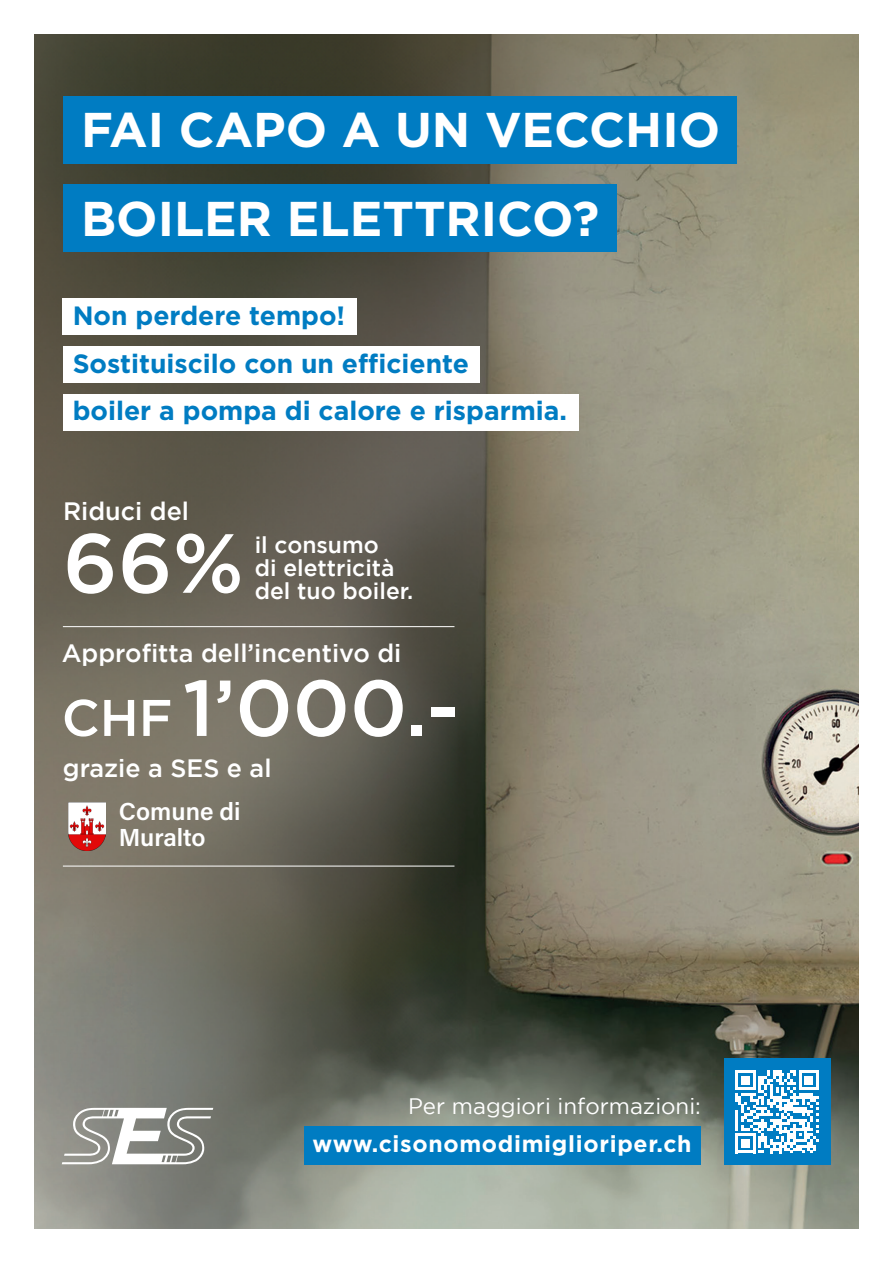
<style>
.page{position:relative;width:893px;height:1263px;background:#fff}
.page>*{position:absolute;margin:0;border:0;box-sizing:border-box;transform-origin:0 0}
.t1{font:500 83.7px "Gotham";color:#fff}
.t2{font:500 79.05px "Gotham";color:#fff}
.t3{font:700 48.75px/88.8px "Gotham";color:#fff}
.t4{font:700 26.4px/47.7px "Gotham";color:#007cc2}
.t5{font:500 25.05px "Gotham";color:#fff}
.t6{font:600 24.6px/25px "Acumin Pro";color:#fff}
.t7{font:700 22.95px "Gotham";letter-spacing:.03em;color:#fff}
.t8{font:500 22.8px/22.8px "Gotham";color:#fff}
.t9{font:22.35px "Gotham";color:#fff}
.s1{font-size:51.45px}
</style>
<div class="page">
<img style="left:34px;top:34px;width:825px;height:1195px">
<div style="left:304px;top:1126px;width:397px;height:39px;background:#007cc2"></div>
<div style="left:724px;top:1059px;width:106px;height:106px;background:#007cc2"></div>
<svg style="left:735px;top:1070px;width:84px;height:83px"></svg>
<hr style="left:63px;top:626px;width:391px;height:1px;background:#fff">
<hr style="left:63px;top:866px;width:391px;height:1px;background:#fff">
<div style="left:63px;top:96px;width:674px;height:67px;background:#007cc2"></div>
<div style="left:63px;top:185px;width:554px;height:67px;background:#007cc2"></div>
<div style="left:63px;top:298px;width:294px;height:36px;background:#fff"></div>
<div style="left:63px;top:394px;width:515px;height:37px;background:#fff"></div>
<div style="left:63px;top:346px;width:417px;height:37px;background:#fff"></div>
<svg style="left:62px;top:1108px;width:151px;height:56px"></svg>
<img style="left:68px;top:803px;width:38px;height:47px">
<h3 class="t3" style="left:81px;top:85px;width:641px">FAI CAPO A UN VECCHIO<br>BOILER ELETTRICO?</h3>
<p class="t4" style="left:73px;top:291px;width:496px">Non perdere tempo!<br>Sostituiscilo con un efficiente<br>boiler a pompa di calore e risparmia.</p>
<p class="t5" style="left:63px;top:497px;width:127px">Riduci del</p>
<h1 class="t1" style="left:63px;top:516px;width:182px">66%</h1>
<p class="t8" style="left:255px;top:533px;width:160px">il consumo<br>di elettricità del tuo boiler.</p>
<p class="t5" style="left:62px;top:639px;width:341px">Approfitta dell’incentivo di</p>
<h2 class="t2" style="left:62px;top:663px;width:399px"><span class="s1">CHF</span> 1’000.-</h2>
<p class="t5" style="left:63px;top:753px;width:210px">grazie a SES e al</p>
<p class="t6" style="left:119px;top:798px;width:123px">Comune di<br>Muralto</p>
<p class="t9" style="left:408px;top:1093px;width:294px">Per maggiori informazioni:</p>
<p class="t7" style="left:312px;top:1130px;width:381px">www.cisonomodimiglioriper.ch</p>
</div>
